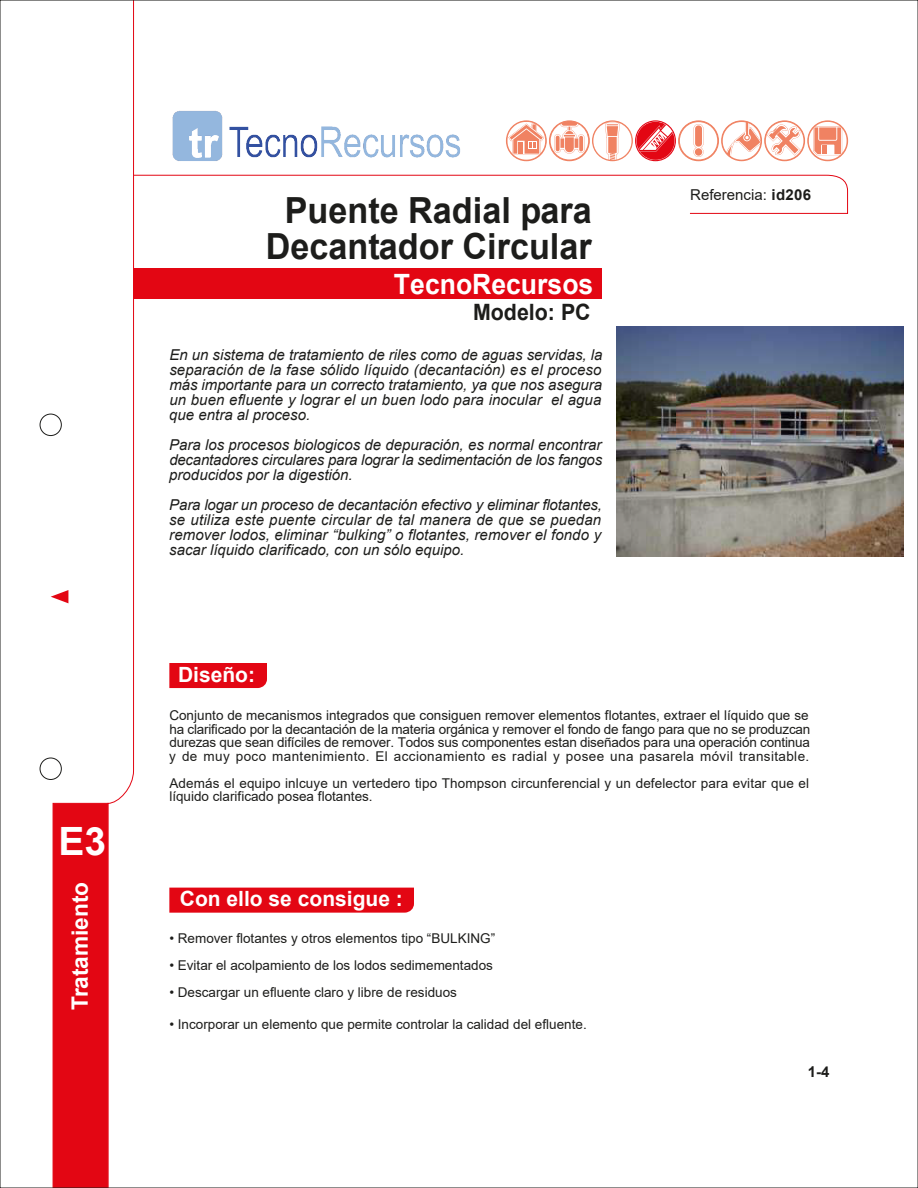
<style>
.page{position:relative;width:918px;height:1188px;background:#fff}
.page>*{position:absolute;margin:0;border:0;box-sizing:border-box;transform-origin:0 0}
.t1{font:700 39px "Arial";color:#fff}
.t2{font:700 36px/36px "Arial";color:#1d1d1b;text-align:center;scale:.95 1}
.t3{font:700 27.9px "Arial";color:#fff;scale:.95 1}
.t4{font:700 22.5px "Arial";color:#fff}
.t5{font:700 22.5px "Arial";color:#1d1d1b;scale:.95 1}
.t6{font:700 21px "Arial";color:#fff}
.t7{font:italic 15px/15px "Arial";color:#1d1d1b;text-align:justify}
.t8{font:15px "Arial";color:#1d1d1b}
.t9{font:700 15px "Arial";color:#1d1d1b}
.t10{font:13.5px/13.5px "Arial";color:#1d1d1b}
.s1{font-weight:700}
</style>
<div class="page">
<div style="left:169px;top:663px;width:98px;height:25px;background:#e30613"></div>
<div style="left:169px;top:888px;width:245px;height:25px;background:#e30613"></div>
<img style="left:616px;top:326px;width:287px;height:230px">
<div style="left:133px;top:268px;width:468px;height:30px;background:#e30613"></div>
<svg style="left:39px;top:2px;width:95px;height:1184px"></svg>
<div style="left:53px;top:803px;width:55px;height:383px;background:#e30613"></div>
<svg style="left:133px;top:174px;width:715px;height:40px"></svg>
<div style="left:40px;top:414px;width:22px;height:22px;border:1px solid #1d1d1b;border-radius:50%"></div>
<div style="left:40px;top:758px;width:22px;height:22px;border:1px solid #1d1d1b;border-radius:50%"></div>
<svg style="left:51px;top:590px;width:17px;height:13px"></svg>
<svg style="left:765px;top:121px;width:40px;height:40px"></svg>
<div style="left:764px;top:120px;width:41px;height:41px;border:1px solid #f08262;border-radius:50%"></div>
<div style="left:766px;top:122px;width:37px;height:38px;background:#fff;border-radius:50%"></div>
<div style="left:807px;top:120px;width:41px;height:41px;border:1px solid #f08262;border-radius:50%"></div>
<svg style="left:809px;top:122px;width:38px;height:38px"></svg>
<div style="left:506px;top:120px;width:41px;height:41px;border:1px solid #f08262;border-radius:50%"></div>
<svg style="left:507px;top:122px;width:38px;height:38px"></svg>
<div style="left:549px;top:120px;width:41px;height:41px;border:1px solid #f08262;border-radius:50%"></div>
<svg style="left:551px;top:120px;width:250px;height:42px"></svg>
<img style="left:172px;top:110px;width:289px;height:51px">
<h1 class="t1" style="left:58px;top:813px;width:49px">E3</h1>
<h3 class="t4" style="left:64px;top:1010px;width:130px;rotate:-90deg">Tratamiento</h3>
<h2 class="t2" style="left:266px;top:193px;width:345px">Puente Radial para<br>Decantador Circular</h2>
<h3 class="t3" style="left:394px;top:264px;width:211px">TecnoRecursos</h3>
<h3 class="t5" style="left:473px;top:297px;width:125px">Modelo: PC</h3>
<p class="t7" style="left:169px;top:347px;width:435px">En un sistema de tratamiento de riles como de aguas servidas, la separación de la fase sólido líquido (decantación) es el proceso más importante para un correcto tratamiento, ya que nos asegura un buen efluente y lograr el un buen lodo para inocular el agua que entra al proceso.</p>
<p class="t7" style="left:169px;top:437px;width:434px">Para los procesos biologicos de depuración, es normal encontrar decantadores circulares para lograr la sedimentación de los fangos producidos por la digestión.</p>
<p class="t7" style="left:169px;top:497px;width:434px">Para logar un proceso de decantación efectivo y eliminar flotantes, se utiliza este puente circular de tal manera de que se puedan remover lodos, eliminar “bulking” o flotantes, remover el fondo y sacar líquido clarificado, con un sólo equipo.</p>
<h3 class="t6" style="left:178px;top:660px;width:79px">Diseño:</h3>
<p class="t8" style="left:690px;top:184px;width:122px">Referencia: <span class="s1">id206</span></p>
<p class="t10" style="left:169px;top:708px;width:643px">Conjunto de mecanismos integrados que consiguen remover elementos flotantes, extraer el líquido que se ha clarificado por la decantación de la materia orgánica y remover el fondo de fango para que no se produzcan durezas que sean difíciles de remover. Todos sus componentes estan diseñados para una operación continua y de muy poco mantenimiento. El accionamiento es radial y posee una pasarela móvil transitable.</p>
<p class="t10" style="left:169px;top:776px;width:641px">Además el equipo inlcuye un vertedero tipo Thompson circunferencial y un defelector para evitar que el líquido clarificado posea flotantes.</p>
<h3 class="t6" style="left:180px;top:884px;width:224px">Con ello se consigue :</h3>
<p class="t10" style="left:169px;top:932px;width:327px">• Remover flotantes y otros elementos tipo “BULKING”</p>
<p class="t10" style="left:169px;top:959px;width:325px">• Evitar el acolpamiento de los lodos sedimementados</p>
<p class="t10" style="left:169px;top:986px;width:289px">• Descargar un efluente claro y libre de residuos</p>
<p class="t10" style="left:169px;top:1017px;width:419px">• Incorporar un elemento que permite controlar la calidad del efluente.</p>
<p class="t9" style="left:808px;top:1061px;width:23px">1-4</p>
</div>
